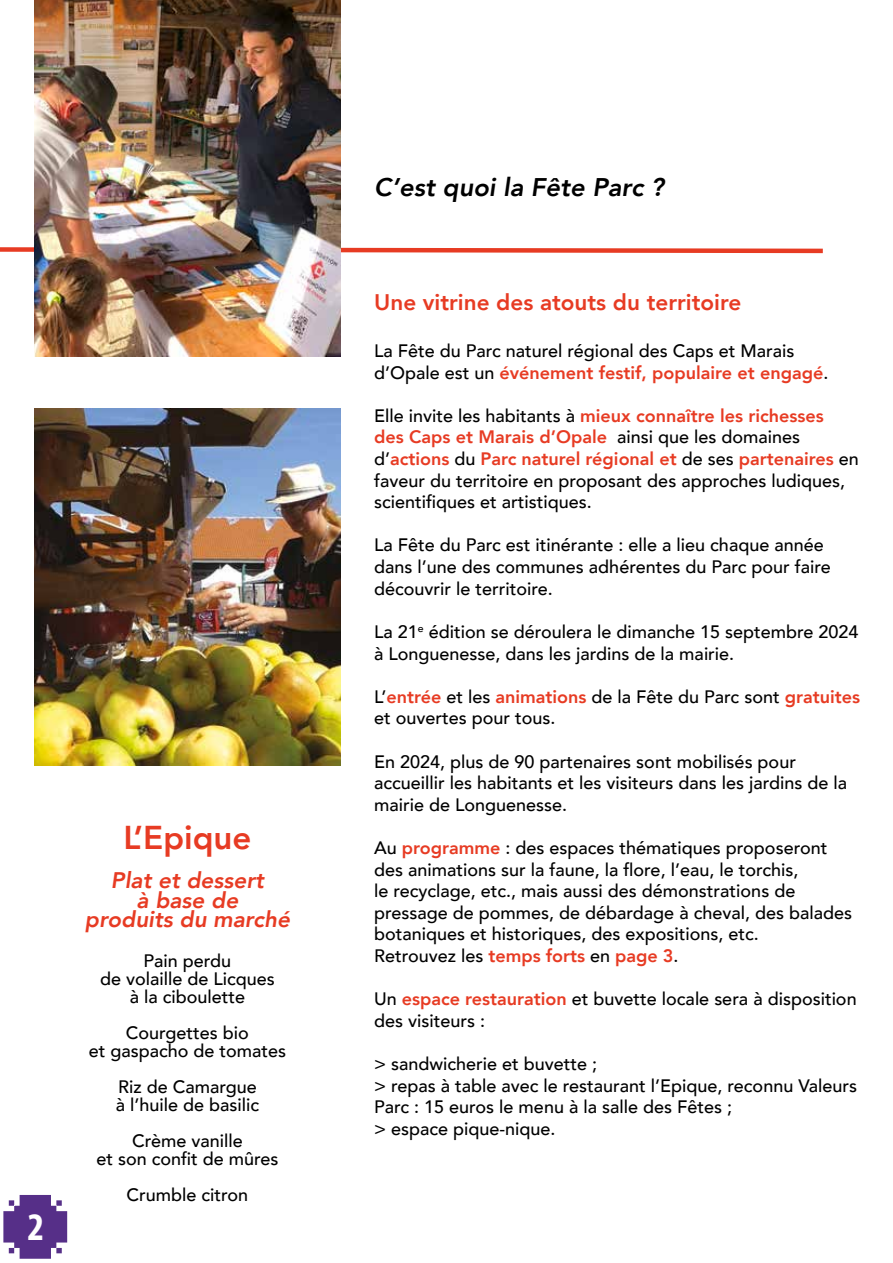
<style>
.page{position:relative;width:893px;height:1263px;background:#fff}
.page>*{position:absolute;margin:0;border:0;box-sizing:border-box;transform-origin:0 0}
.t1{font:700 condensed 39.15px "Myriad Pro";color:#fff}
.t2{font:800 33px "Avenir";color:#e73b23}
.t3{font:italic 800 25.5px "Avenir";color:#000}
.t4{font:italic 800 22.5px/19.5px "Avenir";color:#e73b23;text-align:center}
.t5{font:800 22.5px "Avenir";color:#e73b23}
.t6{font:500 18px/21.6px "Avenir";color:#000}
.s1{font-weight:800;color:#e73b23}
</style>
<div class="page">
<svg style="left:0;top:247px;width:823px;height:7px"></svg>
<img style="left:34px;top:0;width:307px;height:356px">
<img style="left:34px;top:408px;width:307px;height:357px">
<svg style="left:3px;top:1195px;width:64px;height:64px"></svg>
<h1 class="t1" style="left:28px;top:1202px;width:18px">2</h1>
<h2 class="t2" style="left:124px;top:812px;width:129px">L’Epique</h2>
<p class="t4" style="left:85px;top:871px;width:207px">Plat et dessert<br>à base de<br>produits du marché</p>
<p class="t6" style="left:100px;top:950px;width:176px;line-height:18px;text-align:center">Pain perdu<br>de volaille de Licques à la ciboulette</p>
<p class="t6" style="left:89px;top:1022px;width:199px;line-height:18px;text-align:center">Courgettes bio<br>et gaspacho de tomates</p>
<p class="t6" style="left:116px;top:1076px;width:145px;line-height:18px">Riz de Camargue à l’huile de basilic</p>
<p class="t6" style="left:96px;top:1130px;width:184px;line-height:18px;text-align:center">Crème vanille<br>et son confit de mûres</p>
<p class="t6" style="left:127px;top:1183px;width:123px">Crumble citron</p>
<h3 class="t3" style="left:374px;top:172px;width:291px">C’est quoi la Fête Parc ?</h3>
<p class="t5" style="left:374px;top:285px;width:369px">Une vitrine des atouts du territoire</p>
<p class="t6" style="left:374px;top:339px;width:456px">La Fête du Parc naturel régional des Caps et Marais d’Opale est un <span class="s1">événement festif, populaire et engagé</span>.</p>
<p class="t6" style="left:374px;top:404px;width:486px">Elle invite les habitants à <span class="s1">mieux connaître les richesses<br>des Caps et Marais d’Opale</span> ainsi que les domaines d’<span class="s1">actions</span> du <span class="s1">Parc naturel régional et</span> de ses <span class="s1">partenaires</span> en faveur du territoire en proposant des approches ludiques, scientifiques et artistiques.</p>
<p class="t6" style="left:374px;top:533px;width:458px">La Fête du Parc est itinérante : elle a lieu chaque année dans l’une des communes adhérentes du Parc pour faire découvrir le territoire.</p>
<p class="t6" style="left:374px;top:620px;width:486px">La 21<sup>e</sup> édition se déroulera le dimanche 15 septembre 2024 à Longuenesse, dans les jardins de la mairie.</p>
<p class="t6" style="left:374px;top:685px;width:487px">L’<span class="s1">entrée</span> et les <span class="s1">animations</span> de la Fête du Parc sont <span class="s1">gratuites </span>et ouvertes pour tous.</p>
<p class="t6" style="left:374px;top:749px;width:474px">En 2024, plus de 90 partenaires sont mobilisés pour accueillir les habitants et les visiteurs dans les jardins de la mairie de Longuenesse.</p>
<p class="t6" style="left:374px;top:836px;width:479px">Au <span class="s1">programme</span> : des espaces thématiques proposeront des animations sur la faune, la flore, l’eau, le torchis,<br>le recyclage, etc., mais aussi des démonstrations de pressage de pommes, de débardage à cheval, des balades botaniques et historiques, des expositions, etc.<br>Retrouvez les <span class="s1">temps forts</span> en <span class="s1">page 3</span>.</p>
<p class="t6" style="left:374px;top:987px;width:484px">Un <span class="s1">espace restauration</span> et buvette locale sera à disposition des visiteurs :</p>
<p class="t6" style="left:374px;top:1052px;width:484px">&gt; sandwicherie et buvette ;<br>&gt; repas à table avec le restaurant l’Epique, reconnu Valeurs Parc : 15 euros le menu à la salle des Fêtes ;<br>&gt; espace pique-nique.</p>
</div>
